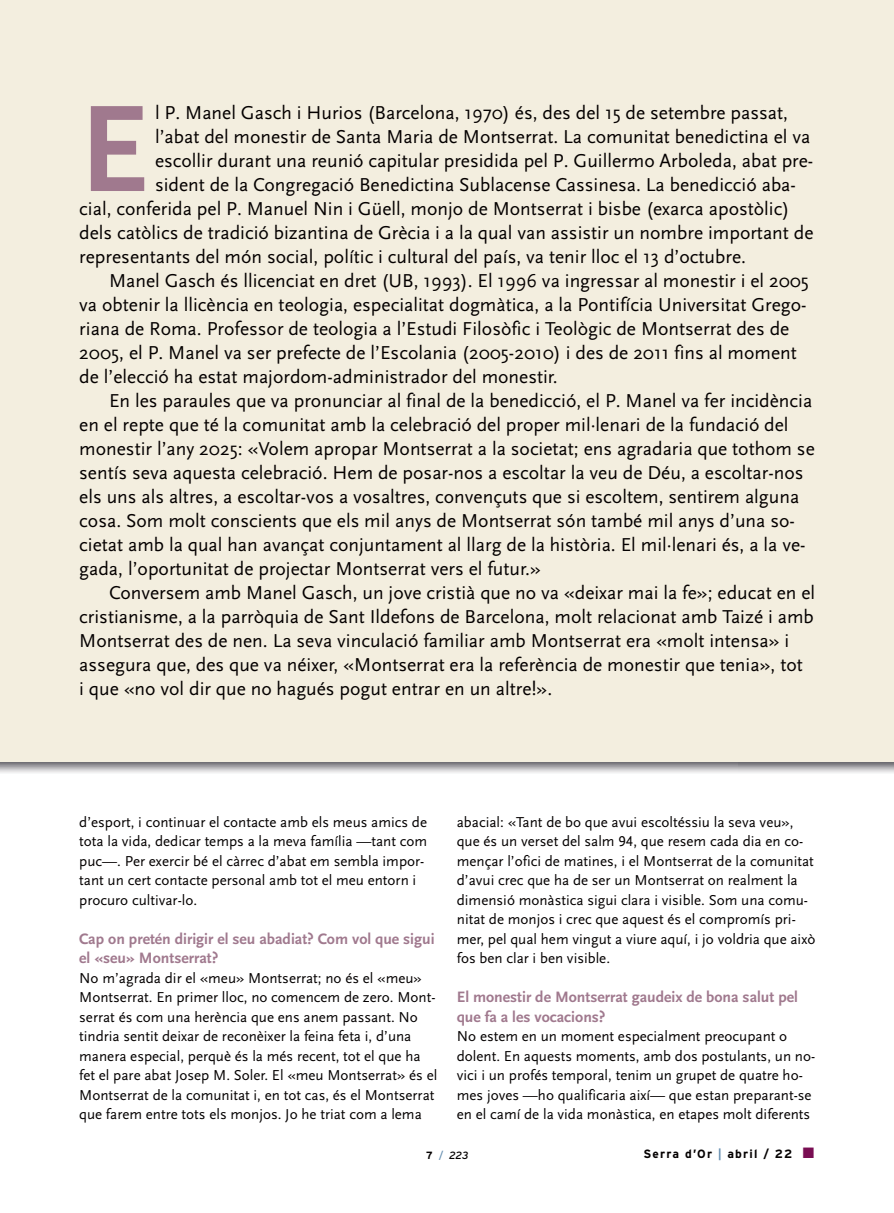
<style>
.page{position:relative;width:894px;height:1213px;background:#fff}
.page>*{position:absolute;margin:0;border:0;box-sizing:border-box;transform-origin:0 0}
.t1{font:700 128.55px "Scala Sans";color:#a0798e}
.t2{font:19.5px "Scala Sans";color:#040000}
.t3{font:15.75px/19.5px "Scala Sans Bold LF";color:#a0798e}
.t4{font:15px/19.5px "Scala Sans Regular LF";color:#040000}
.t5{font:700 12px "Interstate";letter-spacing:.1em;color:#040000}
.t6{font:italic 10.5px "Interstate";color:#040000}
.s1{font-weight:700;font-style:normal}
.s2{font-style:normal;color:#668fb1}
.s3{color:#668fb1}
</style>
<div class="page">
<div style="left:0;top:0;width:893px;height:762px;background:#f3eedf"></div>
<h1 class="t1" style="left:79px;top:71px;width:71px">E</h1>
<p class="t2" style="left:155px;top:105px;width:634px">l P. Manel Gasch i Hurios (Barcelona, 1970) és, des del 15 de setembre passat,</p>
<p class="t2" style="left:155px;top:129px;width:657px">l’abat del monestir de Santa Maria de Montserrat. La comunitat benedictina el va</p>
<p class="t2" style="left:155px;top:153px;width:659px">escollir durant una reunió capitular presidida pel P. Guillermo Arboleda, abat pre-</p>
<p class="t2" style="left:155px;top:177px;width:642px">sident de la Congregació Benedictina Sublacense Cassinesa. La benedicció aba-</p>
<p class="t2" style="left:79px;top:201px;width:711px">cial, conferida pel P. Manuel Nin i Güell, monjo de Montserrat i bisbe (exarca apostòlic)</p>
<p class="t2" style="left:79px;top:225px;width:735px">dels catòlics de tradició bizantina de Grècia i a la qual van assistir un nombre important de</p>
<p class="t2" style="left:79px;top:249px;width:668px">representants del món social, polític i cultural del país, va tenir lloc el 13 d’octubre.</p>
<p class="t2" style="left:109px;top:273px;width:701px">Manel Gasch és llicenciat en dret (UB, 1993). El 1996 va ingressar al monestir i el 2005</p>
<p class="t2" style="left:79px;top:297px;width:728px">va obtenir la llicència en teologia, especialitat dogmàtica, a la Pontifícia Universitat Grego-</p>
<p class="t2" style="left:79px;top:321px;width:711px">riana de Roma. Professor de teologia a l’Estudi Filosòfic i Teològic de Montserrat des de</p>
<p class="t2" style="left:79px;top:345px;width:719px">2005, el P. Manel va ser prefecte de l’Escolania (2005-2010) i des de 2011 fins al moment</p>
<p class="t2" style="left:79px;top:369px;width:480px">de l’elecció ha estat majordom-administrador del monestir.</p>
<p class="t2" style="left:109px;top:393px;width:704px">En les paraules que va pronunciar al final de la benedicció, el P. Manel va fer incidència</p>
<p class="t2" style="left:79px;top:417px;width:710px">en el repte que té la comunitat amb la celebració del proper mil·lenari de la fundació del</p>
<p class="t2" style="left:79px;top:441px;width:737px">monestir l’any 2025: «Volem apropar Montserrat a la societat; ens agradaria que tothom se</p>
<p class="t2" style="left:79px;top:465px;width:725px">sentís seva aquesta celebració. Hem de posar-nos a escoltar la veu de Déu, a escoltar-nos</p>
<p class="t2" style="left:79px;top:489px;width:721px">els uns als altres, a escoltar-vos a vosaltres, convençuts que si escoltem, sentirem alguna</p>
<p class="t2" style="left:79px;top:513px;width:717px">cosa. Som molt conscients que els mil anys de Montserrat són també mil anys d’una so-</p>
<p class="t2" style="left:79px;top:537px;width:727px">cietat amb la qual han avançat conjuntament al llarg de la història. El mil·lenari és, a la ve-</p>
<p class="t2" style="left:79px;top:561px;width:463px">gada, l’oportunitat de projectar Montserrat vers el futur.»</p>
<p class="t2" style="left:109px;top:585px;width:707px">Conversem amb Manel Gasch, un jove cristià que no va «deixar mai la fe»; educat en el</p>
<p class="t2" style="left:79px;top:609px;width:736px">cristianisme, a la parròquia de Sant Ildefons de Barcelona, molt relacionat amb Taizé i amb</p>
<p class="t2" style="left:79px;top:633px;width:711px">Montserrat des de nen. La seva vinculació familiar amb Montserrat era «molt intensa» i</p>
<p class="t2" style="left:79px;top:657px;width:725px">assegura que, des que va néixer, «Montserrat era la referència de monestir que tenia», tot</p>
<p class="t2" style="left:79px;top:681px;width:474px">i que «no vol dir que no hagués pogut entrar en un altre!».</p>
<p class="t4" style="left:79px;top:813px;width:349px">d’esport, i continuar el contacte amb els meus amics de tota la vida, dedicar temps a la meva família —tant com puc—. Per exercir bé el càrrec d’abat em sembla impor&shy;tant un cert contacte personal amb tot el meu entorn i procuro cultivar-lo.</p>
<p class="t3" style="left:79px;top:930px;width:357px">Cap on pretén dirigir el seu abadiat? Com vol que sigui el «seu» Montserrat?</p>
<p class="t4" style="left:79px;top:969px;width:359px">No m’agrada dir el «meu» Montserrat; no és el «meu» Montserrat. En primer lloc, no comencem de zero. Mont&shy;serrat és com una herència que ens anem passant. No tindria sentit deixar de reconèixer la feina feta i, d’una manera especial, perquè és la més recent, tot el que ha fet el pare abat Josep M. Soler. El «meu Montserrat» és el Montserrat de la comunitat i, en tot cas, és el Montserrat que farem entre tots els monjos. Jo he triat com a lema</p>
<p class="t4" style="left:457px;top:813px;width:360px">abacial: «Tant de bo que avui escoltéssiu la seva veu», que és un verset del salm 94, que resem cada dia en co&shy;mençar l’ofici de matines, i el Montserrat de la comunitat d’avui crec que ha de ser un Montserrat on realment la dimensió monàstica sigui clara i visible. Som una comu&shy;nitat de monjos i crec que aquest és el compromís pri&shy;mer, pel qual hem vingut a viure aquí, i jo voldria que això fos ben clar i ben visible.</p>
<p class="t3" style="left:457px;top:988px;width:342px">El monestir de Montserrat gaudeix de bona salut pel que fa a les vocacions?</p>
<p class="t4" style="left:457px;top:1027px;width:360px">No estem en un moment especialment preocupant o dolent. En aquests moments, amb dos postulants, un no&shy;vici i un profés temporal, tenim un grupet de quatre ho&shy;mes joves —ho qualificaria així— que estan preparant-se en el camí de la vida monàstica, en etapes molt diferents</p>
<p class="t6" style="left:426px;top:1149px;width:44px"><span class="s1">7</span> <span class="s2">/</span> 223</p>
<p class="t5" style="left:643px;top:1147px;width:150px">Serra d’Or <span class="s3">|</span> abril / 22</p>
</div>
